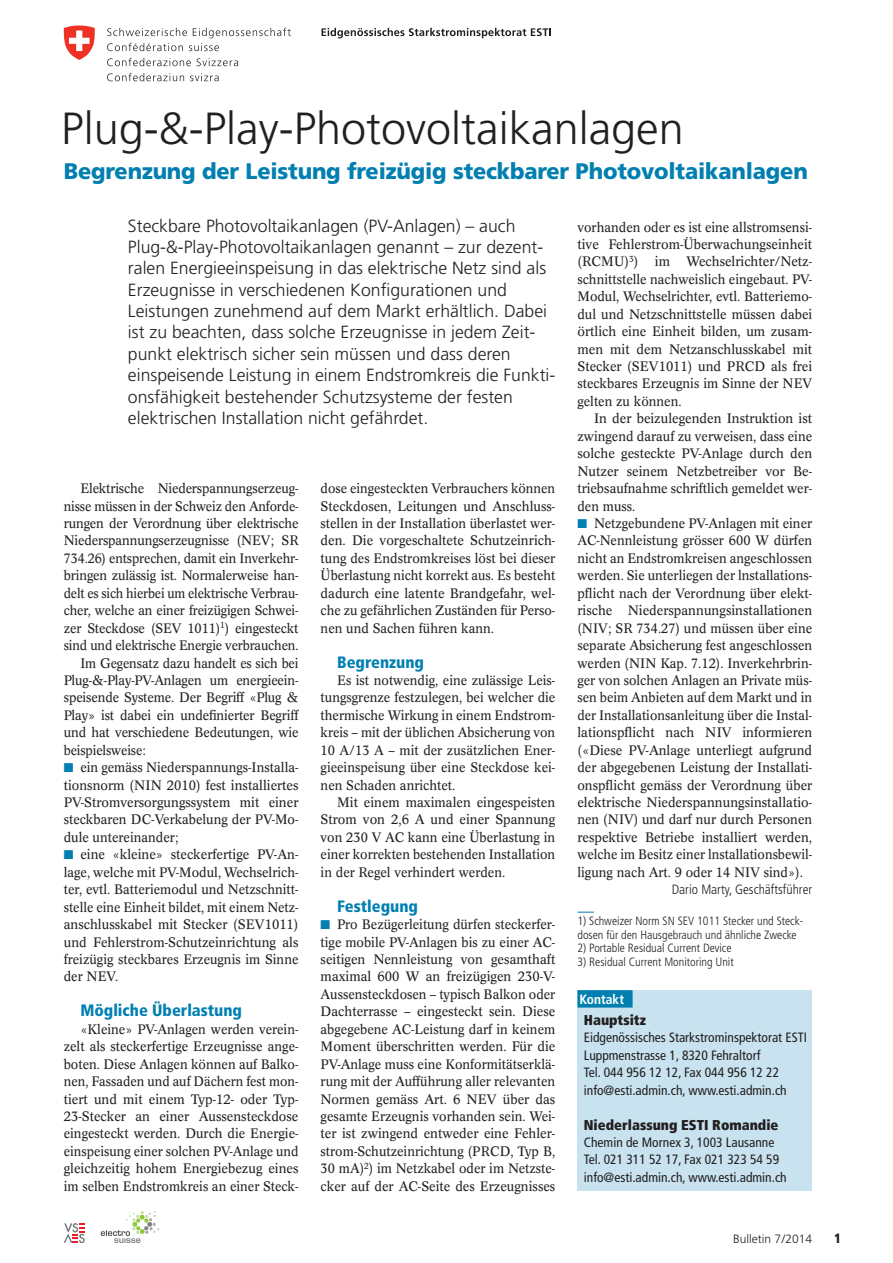
<style>
.page{position:relative;width:893px;height:1263px;background:#fff}
.page>*{position:absolute;margin:0;border:0;box-sizing:border-box;transform-origin:0 0}
.t1{font:300 45px "Frutiger LT Std";color:#221f1f}
.t2{font:900 22.5px "Frutiger LT Std";letter-spacing:-.01em;color:#007fb0;scale:.96 1}
.t3{font:300 17.7px/21.5px "Frutiger LT Std";color:#221f1f}
.t4{font:900 condensed 16.5px "Frutiger LT Std";color:#007fb0}
.t5{font:900 condensed 14.25px "Frutiger LT Std";color:#221f1f}
.t6{font:13.5px/17.4px "Concorde BQ";letter-spacing:-.01em;color:#221f1f;text-align:justify;scale:.95 1}
.t7{font:13.5px/17.4px "Concorde BQ";letter-spacing:-.01em;color:#221f1f;text-align:justify;scale:.96 1}
.t8{font:13.5px/17.4px "Concorde BQ";letter-spacing:-.01em;color:#221f1f;text-align:justify;scale:.94 1}
.t9{font:condensed 13.5px/17.4px "Frutiger LT Std";color:#221f1f}
.t10{font:13.5px "Concorde BQ";letter-spacing:-.01em;color:#221f1f;scale:.93 1}
.t11{font:300 condensed 13.5px "Frutiger LT Std";color:#221f1f}
.t12{font:700 condensed 13.5px "Frutiger LT Std";color:#fff}
.t13{font:900 condensed 13.5px "Frutiger LT Std";color:#221f1f}
.t14{font:300 condensed 12px/13.5px "Frutiger LT Std";color:#221f1f}
.t15{font:300 12px "Frutiger LT Std";color:#221f1f}
.s1{color:#007fb0}
</style>
<div class="page">
<svg style="left:107px;top:28px;width:184px;height:23px"></svg>
<svg style="left:107px;top:58px;width:84px;height:8px"></svg>
<svg style="left:197px;top:58px;width:41px;height:8px"></svg>
<svg style="left:107px;top:73px;width:77px;height:8px"></svg>
<svg style="left:190px;top:73px;width:29px;height:8px"></svg>
<svg style="left:64px;top:26px;width:31px;height:34px"></svg>
<svg style="left:322px;top:28px;width:229px;height:10px"></svg>
<svg style="left:64px;top:1223px;width:21px;height:20px"></svg>
<svg style="left:101px;top:1211px;width:58px;height:32px"></svg>
<svg style="left:577px;top:912px;width:17px;height:1px"></svg>
<div style="left:577px;top:990px;width:235px;height:201px;background:#c9e2ef"></div>
<div style="left:577px;top:990px;width:56px;height:17px;background:#007fb0"></div>
<h1 class="t1" style="left:61px;top:110px;width:624px">Plug-&amp;-Play-Photovoltaikanlagen</h1>
<h2 class="t2" style="left:64px;top:162px;width:777px">Begrenzung der Leistung freizügig steckbarer Photovoltaikanlagen</h2>
<p class="t3" style="left:128px;top:216px;width:429px">Steckbare Photovoltaikanlagen (PV-Anlagen) – auch Plug-&amp;-Play-Photovoltaikanlagen genannt – zur dezent&shy;ralen Energieeinspeisung in das elektrische Netz sind als Erzeugnisse in verschiedenen Konfigurationen und Leistungen zunehmend auf dem Markt erhältlich. Dabei ist zu beachten, dass solche Erzeugnisse in jedem Zeit&shy;punkt elektrisch sicher sein müssen und dass deren einspeisende Leistung in einem Endstromkreis die Funkti&shy;onsfähigkeit bestehender Schutzsysteme der festen elektrischen Installation nicht gefährdet.</p>
<p class="t6" style="left:577px;top:218px;width:249px">vorhanden oder es ist eine allstromsensi&shy;tive Fehlerstrom-Überwachungseinheit (RCMU)<sup>3</sup>) im Wechselrichter/Netz&shy;schnittstelle nachweislich eingebaut. PV-Modul, Wechselrichter, evtl. Batteriemo&shy;dul und Netzschnittstelle müssen dabei örtlich eine Einheit bilden, um zusam&shy;men mit dem Netzanschlusskabel mit Stecker (SEV1011) und PRCD als frei steckbares Erzeugnis im Sinne der NEV gelten zu können.</p>
<p class="t7" style="left:577px;top:410px;width:246px;text-indent:17px">In der beizulegenden Instruktion ist zwingend darauf zu verweisen, dass eine solche gesteckte PV-Anlage durch den Nutzer seinem Netzbetreiber vor Be&shy;triebsaufnahme schriftlich gemeldet wer&shy;den muss.</p>
<p class="t6" style="left:577px;top:515px;width:249px"><span class="s1">■</span> Netzgebundene PV-Anlagen mit einer AC-Nennleistung grösser 600 W dürfen nicht an Endstromkreisen angeschlossen werden. Sie unterliegen der lnstallations&shy;pflicht nach der Verordnung über elekt&shy;rische Niederspannungsinstallationen (NIV; SR 734.27) und müssen über eine separate Absicherung fest angeschlossen werden (NIN Kap. 7.12). Inverkehrbrin&shy;ger von solchen Anlagen an Private müs&shy;sen beim Anbieten auf dem Markt und in der Installationsanleitung über die Instal&shy;lationspflicht nach NIV informieren («Diese PV-Anlage unterliegt aufgrund der abgegebenen Leistung der Installati&shy;onspflicht gemäss der Verordnung über elektrische Niederspannungsinstallatio&shy;nen (NIV) und darf nur durch Personen respektive Betriebe installiert werden, welche im Besitz einer lnstallationsbewil&shy;ligung nach Art. 9 oder 14 NIV sind»).</p>
<p class="t11" style="left:672px;top:884px;width:142px">Dario Marty, Geschäftsführer</p>
<p class="t14" style="left:577px;top:915px;width:227px">1) Schweizer Norm SN SEV 1011 Stecker und Steck&shy;dosen für den Hausgebrauch und ähnliche Zwecke</p>
<p class="t14" style="left:577px;top:942px;width:155px">2) Portable Residual Current Device</p>
<p class="t14" style="left:577px;top:956px;width:158px">3) Residual Current Monitoring Unit</p>
<p class="t12" style="left:580px;top:991px;width:46px">Kontakt</p>
<p class="t5" style="left:584px;top:1014px;width:64px">Hauptsitz</p>
<p class="t9" style="left:584px;top:1030px;width:225px">Eidgenössisches Starkstrominspektorat ESTI Luppmenstrasse 1, 8320 Fehraltorf<br>Tel. 044 956 12 12, Fax 044 956 12 22 info@esti.admin.ch, www.esti.admin.ch</p>
<p class="t5" style="left:584px;top:1119px;width:196px">Niederlassung ESTI Romandie</p>
<p class="t9" style="left:584px;top:1135px;width:204px">Chemin de Mornex 3, 1003 Lausanne<br>Tel. 021 311 52 17, Fax 021 323 54 59 info@esti.admin.ch, www.esti.admin.ch</p>
<p class="t6" style="left:80px;top:480px;width:231px">Elektrische Niederspannungserzeug-</p>
<p class="t8" style="left:64px;top:497px;width:251px">nisse müssen in der Schweiz den Anforde-</p>
<p class="t6" style="left:64px;top:515px;width:249px">rungen der Verordnung über elektrische</p>
<p class="t6" style="left:64px;top:532px;width:249px">Niederspannungserzeugnisse (NEV; SR</p>
<p class="t8" style="left:64px;top:550px;width:251px">734.26) entsprechen, damit ein Inverkehr-</p>
<p class="t6" style="left:64px;top:567px;width:249px">bringen zulässig ist. Normalerweise han-</p>
<p class="t10" style="left:64px;top:586px;width:254px">delt es sich hierbei um elektrische Verbrau-</p>
<p class="t8" style="left:64px;top:602px;width:251px">cher, welche an einer freizügigen Schwei-</p>
<p class="t6" style="left:64px;top:619px;width:249px">zer Steckdose (SEV 1011)<sup>1</sup>) eingesteckt</p>
<p class="t8" style="left:64px;top:637px;width:251px">sind und elektrische Energie verbrauchen.</p>
<p class="t8" style="left:80px;top:654px;width:234px">Im Gegensatz dazu handelt es sich bei</p>
<p class="t6" style="left:64px;top:672px;width:249px">Plug-&amp;-Play-PV-Anlagen um energieein-</p>
<p class="t6" style="left:64px;top:689px;width:249px">speisende Systeme. Der Begriff «Plug &amp;</p>
<p class="t6" style="left:64px;top:707px;width:249px">Play» ist dabei ein undefinierter Begriff</p>
<p class="t6" style="left:64px;top:724px;width:249px">und hat verschiedene Bedeutungen, wie</p>
<p class="t8" style="left:64px;top:742px;width:89px">beispielsweise:</p>
<p class="t6" style="left:64px;top:759px;width:249px"><span class="s1">■</span> ein gemäss Niederspannungs-Installa&shy;tionsnorm (NIN 2010) fest installiertes PV-Stromversorgungssystem mit einer steckbaren DC-Verkabelung der PV-Mo&shy;dule untereinander;</p>
<p class="t7" style="left:64px;top:846px;width:246px"><span class="s1">■</span> eine «kleine» steckerfertige PV-An&shy;lage, welche mit PV-Modul, Wechselrich&shy;ter, evtl. Batteriemodul und Netzschnitt&shy;stelle eine Einheit bildet, mit einem Netz&shy;anschlusskabel mit Stecker (SEV1011) und Fehlerstrom-Schutzeinrichtung als freizügig steckbares Erzeugnis im Sinne der NEV.</p>
<p class="t4" style="left:80px;top:1002px;width:163px">Mögliche Überlastung</p>
<p class="t6" style="left:64px;top:1021px;width:249px;text-indent:17px">«Kleine» PV-Anlagen werden verein&shy;zelt als steckerfertige Erzeugnisse ange&shy;boten. Diese Anlagen können auf Balko&shy;nen, Fassaden und auf Dächern fest mon&shy;tiert und mit einem Typ-12- oder Typ-23-Stecker an einer Aussensteckdose eingesteckt werden. Durch die Energie&shy;einspeisung einer solchen PV-Anlage und gleichzeitig hohem Energiebezug eines im selben Endstromkreis an einer Steck-</p>
<p class="t8" style="left:321px;top:480px;width:251px">dose eingesteckten Verbrauchers können Steckdosen, Leitungen und Anschluss&shy;stellen in der Installation überlastet wer&shy;den. Die vorgeschaltete Schutzeinrich&shy;tung des Endstromkreises löst bei dieser Überlastung nicht korrekt aus. Es besteht dadurch eine latente Brandgefahr, wel&shy;che zu gefährlichen Zuständen für Perso&shy;nen und Sachen führen kann.</p>
<p class="t4" style="left:337px;top:653px;width:88px">Begrenzung</p>
<p class="t6" style="left:321px;top:672px;width:249px;text-indent:17px">Es ist notwendig, eine zulässige Leis&shy;tungsgrenze festzulegen, bei welcher die thermische Wirkung in einem Endstrom&shy;kreis – mit der üblichen Absicherung von 10 A/13 A – mit der zusätzlichen Ener&shy;gieeinspeisung über eine Steckdose kei&shy;nen Schaden anrichtet.</p>
<p class="t7" style="left:321px;top:794px;width:246px;text-indent:17px">Mit einem maximalen eingespeisten Strom von 2,6 A und einer Spannung von 230 V AC kann eine Überlastung in einer korrekten bestehenden Installation in der Regel verhindert werden.</p>
<p class="t4" style="left:337px;top:897px;width:82px">Festlegung</p>
<p class="t6" style="left:321px;top:916px;width:249px"><span class="s1">■</span> Pro Bezügerleitung dürfen steckerfer&shy;tige mobile PV-Anlagen bis zu einer AC&shy;seitigen Nennleistung von gesamthaft maximal 600 W an freizügigen 230-V-Aussensteckdosen – typisch Balkon oder Dachterrasse – eingesteckt sein. Diese abgegebene AC-Leistung darf in keinem Moment überschritten werden. Für die PV-Anlage muss eine Konformitätserklä&shy;rung mit der Aufführung aller relevanten Normen gemäss Art. 6 NEV über das gesamte Erzeugnis vorhanden sein. Wei&shy;ter ist zwingend entweder eine Fehler&shy;strom-Schutzeinrichtung (PRCD, Typ B, 30 mA)<sup>2</sup>) im Netzkabel oder im Netzste&shy;cker auf der AC-Seite des Erzeugnisses</p>
<p class="t15" style="left:733px;top:1232px;width:81px">Bulletin 7 / 2014</p>
<p class="t13" style="left:834px;top:1231px;width:9px">1</p>
</div>
